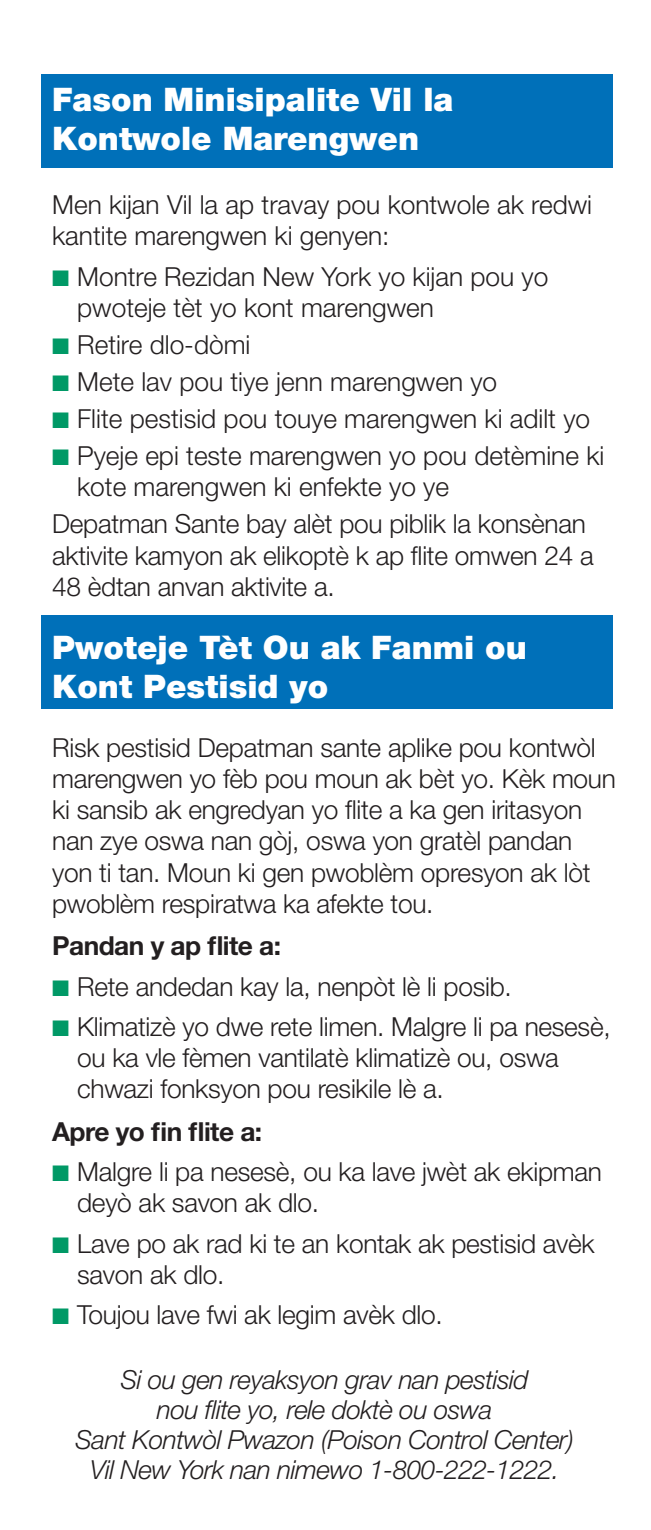
<style>
.page{position:relative;width:651px;height:1530px;background:#fff}
.page>*{position:absolute;margin:0;border:0;box-sizing:border-box;transform-origin:0 0}
.t1{font:900 32.5px/39px "Helvetica Neue LT Std";color:#fff}
.t2{font:300 26.25px/31.2px "Helvetica Neue LT Std";letter-spacing:-.01em;color:#231f20}
.t3{font:italic 300 26.25px/30px "Helvetica Neue LT Std";letter-spacing:-.02em;color:#231f20;text-align:center}
.t4{font:700 26.25px "Helvetica Neue LT Std";letter-spacing:-.02em;color:#231f20}
.s1{color:#096}
</style>
<div class="page">
<div style="left:41px;top:74px;width:571px;height:93px;background:#0070b9"></div>
<div style="left:41px;top:615px;width:571px;height:94px;background:#0070b9"></div>
<p class="t1" style="left:52px;top:79px;width:402px">Fason Minisipalite Vil la<br>Kontwole Marengwen</p>
<p class="t2" style="left:52px;top:188px;width:541px">Men kijan Vil la ap travay pou kontwole ak redwi kantite marengwen ki genyen:</p>
<p class="t2" style="left:77px;top:260px;width:472px;text-indent:-25px"><span class="s1">■</span> Montre Rezidan New York yo kijan pou yo pwoteje tèt yo kont marengwen</p>
<p class="t2" style="left:52px;top:328px;width:200px"><span class="s1">■</span> Retire dlo-dòmi</p>
<p class="t2" style="left:52px;top:365px;width:446px"><span class="s1">■</span> Mete lav pou tiye jenn marengwen yo</p>
<p class="t2" style="left:52px;top:402px;width:539px"><span class="s1">■</span> Flite pestisid pou touye marengwen ki adilt yo</p>
<p class="t2" style="left:77px;top:439px;width:528px;text-indent:-25px"><span class="s1">■</span> Pyeje epi teste marengwen yo pou detèmine ki kote marengwen ki enfekte yo ye</p>
<p class="t2" style="left:52px;top:507px;width:543px">Depatman Sante bay alèt pou piblik la konsènan aktivite kamyon ak elikoptè k ap flite omwen 24 a<br>48 èdtan anvan aktivite a.</p>
<p class="t1" style="left:52px;top:628px;width:476px">Pwoteje Tèt Ou ak Fanmi ou<br>Kont Pestisid yo</p>
<p class="t2" style="left:52px;top:731px;width:565px">Risk pestisid Depatman sante aplike pou kontwòl marengwen yo fèb pou moun ak bèt yo. Kèk moun ki sansib ak engredyan yo flite a ka gen iritasyon nan zye oswa nan gòj, oswa yon gratèl pandan yon ti tan. Moun ki gen pwoblèm opresyon ak lòt pwoblèm respiratwa ka afekte tou.</p>
<p class="t4" style="left:52px;top:930px;width:230px">Pandan y ap flite a:</p>
<p class="t2" style="left:52px;top:970px;width:461px"><span class="s1">■</span> Rete andedan kay la, nenpòt lè li posib.</p>
<p class="t2" style="left:77px;top:1010px;width:534px;text-indent:-25px"><span class="s1">■</span> Klimatizè yo dwe rete limen. Malgre li pa nesesè, ou ka vle fèmen vantilatè klimatizè ou, oswa chwazi fonksyon pou resikile lè a.</p>
<p class="t4" style="left:52px;top:1115px;width:211px">Apre yo fin flite a:</p>
<p class="t2" style="left:77px;top:1156px;width:526px;text-indent:-25px"><span class="s1">■</span> Malgre li pa nesesè, ou ka lave jwèt ak ekipman deyò ak savon ak dlo.</p>
<p class="t2" style="left:77px;top:1227px;width:518px;text-indent:-25px"><span class="s1">■</span> Lave po ak rad ki te an kontak ak pestisid avèk savon ak dlo.</p>
<p class="t2" style="left:52px;top:1299px;width:392px"><span class="s1">■</span> Toujou lave fwi ak legim avèk dlo.</p>
<p class="t3" style="left:75px;top:1364px;width:499px">Si ou gen reyaksyon grav nan pestisid<br>nou flite yo, rele doktè ou oswa<br>Sant Kontwòl Pwazon (Poison Control Center)<br>Vil New York nan nimewo 1-800-222-1222.</p>
</div>
